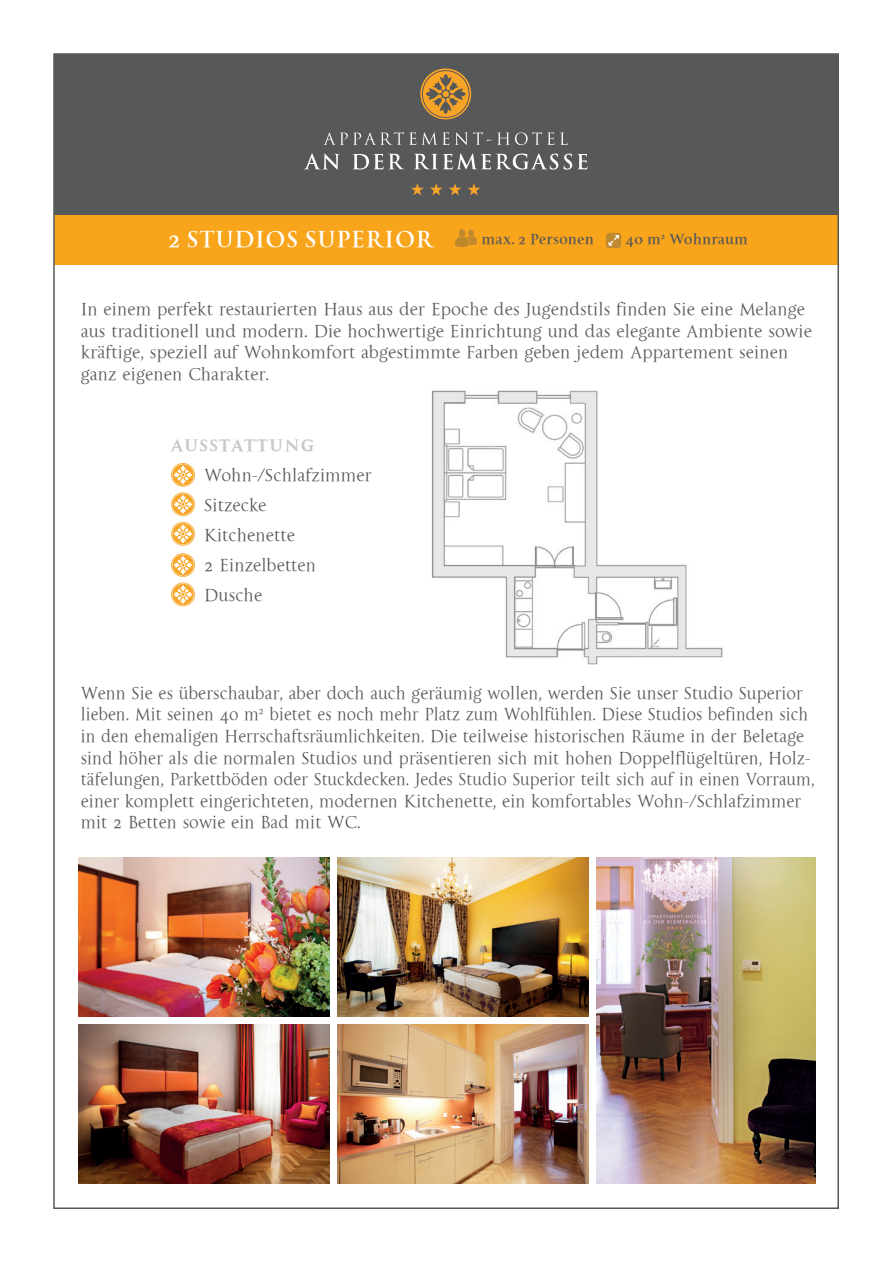
<style>
.page{position:relative;width:893px;height:1263px;background:#fff}
.page>*{position:absolute;margin:0;border:0;box-sizing:border-box;transform-origin:0 0}
.t1{font:24px "La Gioconda OSTT Bold";color:#fff}
.t2{font:24px "La Gioconda SCTT Bold";color:#c7c8ca}
.t3{font:18px/21.6px "La Gioconda OSTT";color:#57585a}
.t4{font:15px "La Gioconda OSTT Bold";color:#57585a}
</style>
<div class="page">
<div style="left:54px;top:215px;width:785px;height:49px;background:#f9a51b"></div>
<div style="left:54px;top:54px;width:785px;height:161px;background:#57585a"></div>
<svg style="left:304px;top:153px;width:283px;height:17px"></svg>
<svg style="left:323px;top:132px;width:245px;height:13px"></svg>
<svg style="left:411px;top:183px;width:69px;height:12px"></svg>
<svg style="left:420px;top:68px;width:51px;height:51px"></svg>
<img style="left:431px;top:390px;width:292px;height:275px">
<img style="left:456px;top:230px;width:20px;height:16px">
<div style="left:606px;top:233px;width:15px;height:15px;background:#c08a30;border-radius:3px"></div>
<svg style="left:608px;top:235px;width:11px;height:11px"></svg>
<img style="left:596px;top:857px;width:219px;height:326px">
<img style="left:79px;top:857px;width:250px;height:159px">
<img style="left:337px;top:857px;width:251px;height:159px">
<img style="left:337px;top:1024px;width:251px;height:159px">
<img style="left:79px;top:1024px;width:250px;height:159px">
<svg style="left:171px;top:463px;width:24px;height:53px"></svg>
<svg style="left:171px;top:522px;width:24px;height:24px"></svg>
<svg style="left:171px;top:553px;width:24px;height:53px"></svg>
<h1 class="t1" style="left:168px;top:225px;width:267px">2 STUDIOS SUPERIOR</h1>
<p class="t4" style="left:481px;top:230px;width:114px">max. 2 Personen</p>
<p class="t4" style="left:625px;top:230px;width:124px">40 m<sup>2</sup> Wohnraum</p>
<p class="t3" style="left:81px;top:298px;width:733px">In einem perfekt restaurierten Haus aus der Epoche des Jugendstils finden Sie eine Melange aus traditionell und modern. Die hochwertige Einrichtung und das elegante Ambiente sowie kräftige, speziell auf Wohnkomfort abgestimmte Farben geben jedem Appartement seinen ganz eigenen Charakter.</p>
<h1 class="t2" style="left:170px;top:429px;width:147px">ausstattung</h1>
<p class="t3" style="left:204px;top:460px;width:169px;line-height:30px">Wohn-/Schlafzimmer<br>Sitzecke<br>Kitchenette<br>2 Einzelbetten<br>Dusche</p>
<p class="t3" style="left:81px;top:682px;width:735px">Wenn Sie es überschaubar, aber doch auch geräumig wollen, werden Sie unser Studio Superior lieben. Mit seinen 40 m<sup>2</sup> bietet es noch mehr Platz zum Wohlfühlen. Diese Studios befinden sich in den ehemaligen Herrschaftsräumlichkeiten. Die teilweise historischen Räume in der Beletage sind höher als die normalen Studios und präsentieren sich mit hohen Doppelflügeltüren, Holz&shy;täfelungen, Parkettböden oder Stuckdecken. Jedes Studio Superior teilt sich auf in einen Vorraum, einer komplett eingerichteten, modernen Kitchenette, ein komfortables Wohn-/Schlafzimmer mit 2 Betten sowie ein Bad mit WC.</p>
</div>
